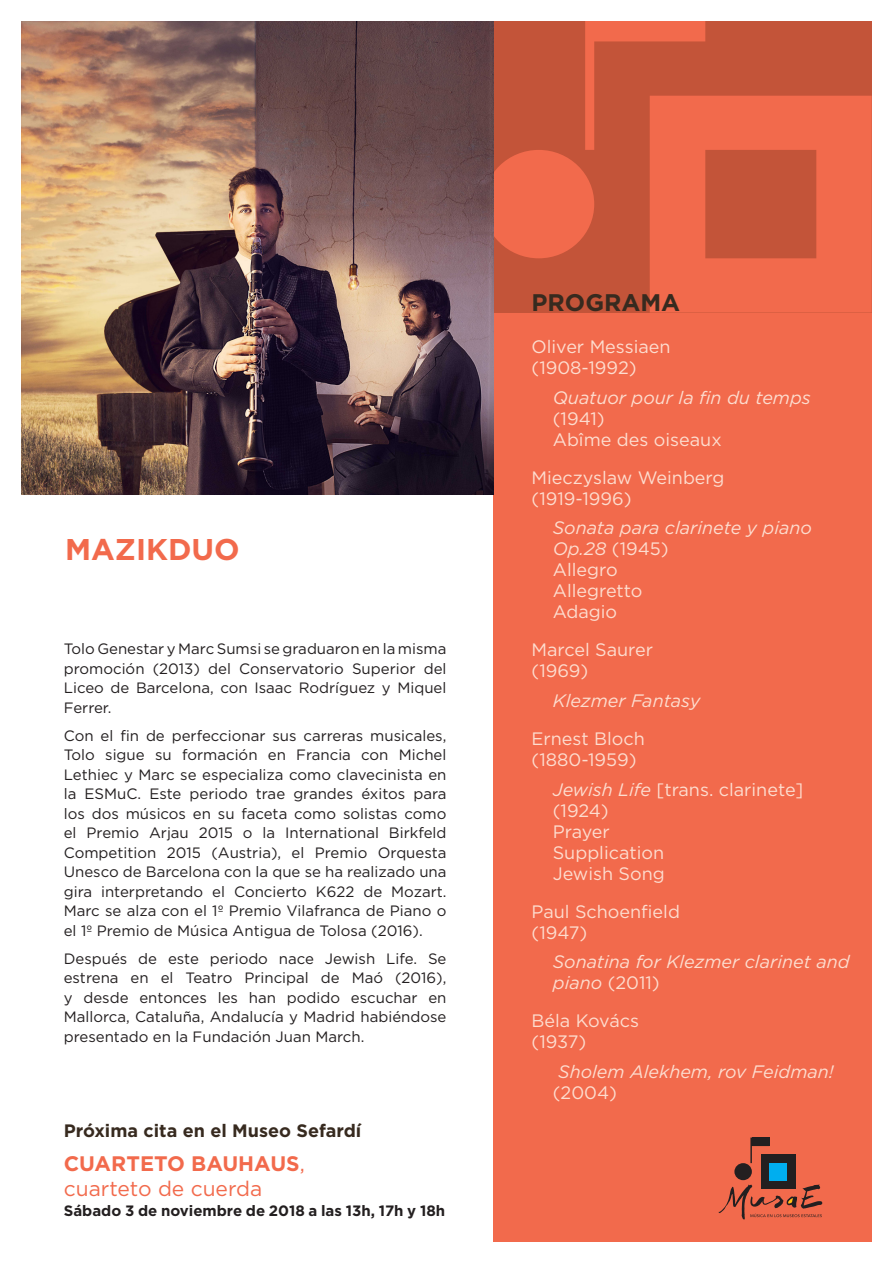
<style>
.page{position:relative;width:893px;height:1263px;background:#fff}
.page>*{position:absolute;margin:0;border:0;box-sizing:border-box;transform-origin:0 0}
.t1{font:700 30px "Gotham";color:#f26a4c}
.t2{font:700 24px "Gotham";color:#372a1f}
.t3{font:21px/25.2px "Gotham";color:#f26a4c}
.t4{font:18px/21px "Gotham";color:#fdddcf}
.t5{font:italic 18px/21px "Gotham";color:#fdddcf}
.t6{font:700 18px "Gotham";color:#372a1f}
.bASE-DORS{font:15px/19.5px "Gotham";color:#231f20;text-align:justify}
.t7{font:700 15px "Gotham";color:#231f20}
.s1{font-weight:700}
.s2{font-style:normal}
.s3{font-style:italic}
</style>
<div class="page">
<div style="left:493px;top:21px;width:379px;height:1221px;background:#f26a4c"></div>
<svg style="left:493px;top:21px;width:379px;height:292px;fill:#c35439"></svg>
<img style="left:21px;top:21px;width:472px;height:474px">
<div style="left:761px;top:1154px;width:34px;height:35px;background:#231f20"></div>
<div style="left:769px;top:1163px;width:18px;height:17px;background:#00aeef"></div>
<svg style="left:750px;top:1137px;width:19px;height:26px"></svg>
<div style="left:734px;top:1163px;width:18px;height:17px;background:#231f20;border-radius:50%"></div>
<svg style="left:719px;top:1184px;width:103px;height:35px"></svg>
<p class="t1" style="left:65px;top:529px;width:176px">MAZIKDUO</p>
<p class="bASE-DORS" style="left:64px;top:639px;width:384px">Tolo Genestar y Marc Sumsi se graduaron en la misma promoción (2013) del Conservatorio Superior del Liceo de Barcelona, con Isaac Rodríguez y Miquel Ferrer.</p>
<p class="bASE-DORS" style="left:64px;top:725px;width:384px">Con el fin de perfeccionar sus carreras musicales, Tolo sigue su formación en Francia con Michel Lethiec y Marc se especializa como clavecinista en la ESMuC. Este periodo trae grandes éxitos para los dos músicos en su faceta como solistas como el Premio Arjau 2015 o la International Birkfeld Competition 2015 (Austria), el Premio Orquesta Unesco de Barcelona con la que se ha realizado una gira interpretando el Concierto K622 de Mozart.<br>Marc se alza con el 1º Premio Vilafranca de Piano o el 1º Premio de Música Antigua de Tolosa (2016).</p>
<p class="bASE-DORS" style="left:64px;top:948px;width:384px">Después de este periodo nace Jewish Life. Se estrena en el Teatro Principal de Maó (2016), y desde entonces les han podido escuchar en Mallorca, Cataluña, Andalucía y Madrid habiéndose presentado en la Fundación Juan March.</p>
<p class="t6" style="left:64px;top:1119px;width:299px">Próxima cita en el Museo Sefardí</p>
<p class="t3" style="left:64px;top:1151px;width:243px"><span class="s1">CUARTETO BAUHAUS</span>, cuarteto de cuerda</p>
<p class="t7" style="left:64px;top:1200px;width:383px">Sábado 3 de noviembre de 2018 a las 13h, 17h y 18h</p>
<p class="t2" style="left:531px;top:287px;width:150px">PROGRAMA</p>
<p class="t4" style="left:531px;top:336px;width:141px">Oliver Messiaen (1908-1992)</p>
<p class="t5" style="left:553px;top:387px;width:260px">Quatuor pour la fin du temps <span class="s2">(1941)<br>Abîme des oiseaux</span></p>
<p class="t4" style="left:531px;top:467px;width:194px">Mieczyslaw Weinberg (1919-1996)</p>
<p class="t5" style="left:553px;top:517px;width:261px">Sonata para clarinete y piano<br>Op.28 <span class="s2">(1945)</span></p>
<p class="t4" style="left:553px;top:559px;width:91px">Allegro<br>Allegretto</p>
<p class="t4" style="left:553px;top:601px;width:66px">Adagio</p>
<p class="t4" style="left:531px;top:639px;width:123px">Marcel Saurer (1969)</p>
<p class="t5" style="left:553px;top:690px;width:149px">Klezmer Fantasy</p>
<p class="t4" style="left:531px;top:728px;width:115px">Ernest Bloch (1880-1959)</p>
<p class="t4" style="left:553px;top:778px;width:252px"><span class="s3">Jewish Life</span> [trans. clarinete] (1924)</p>
<p class="t4" style="left:553px;top:820px;width:114px">Prayer<br>Supplication<br>Jewish Song</p>
<p class="t4" style="left:531px;top:900px;width:150px">Paul Schoenfield (1947)</p>
<p class="t5" style="left:553px;top:951px;width:298px">Sonatina for Klezmer clarinet and piano <span class="s2">(2011)</span></p>
<p class="t4" style="left:531px;top:1010px;width:109px">Béla Kovács (1937)</p>
<p class="t5" style="left:553px;top:1060px;width:282px;text-indent:5px">Sholem Alekhem, rov Feidman! <span class="s2">(2004)</span></p>
</div>
